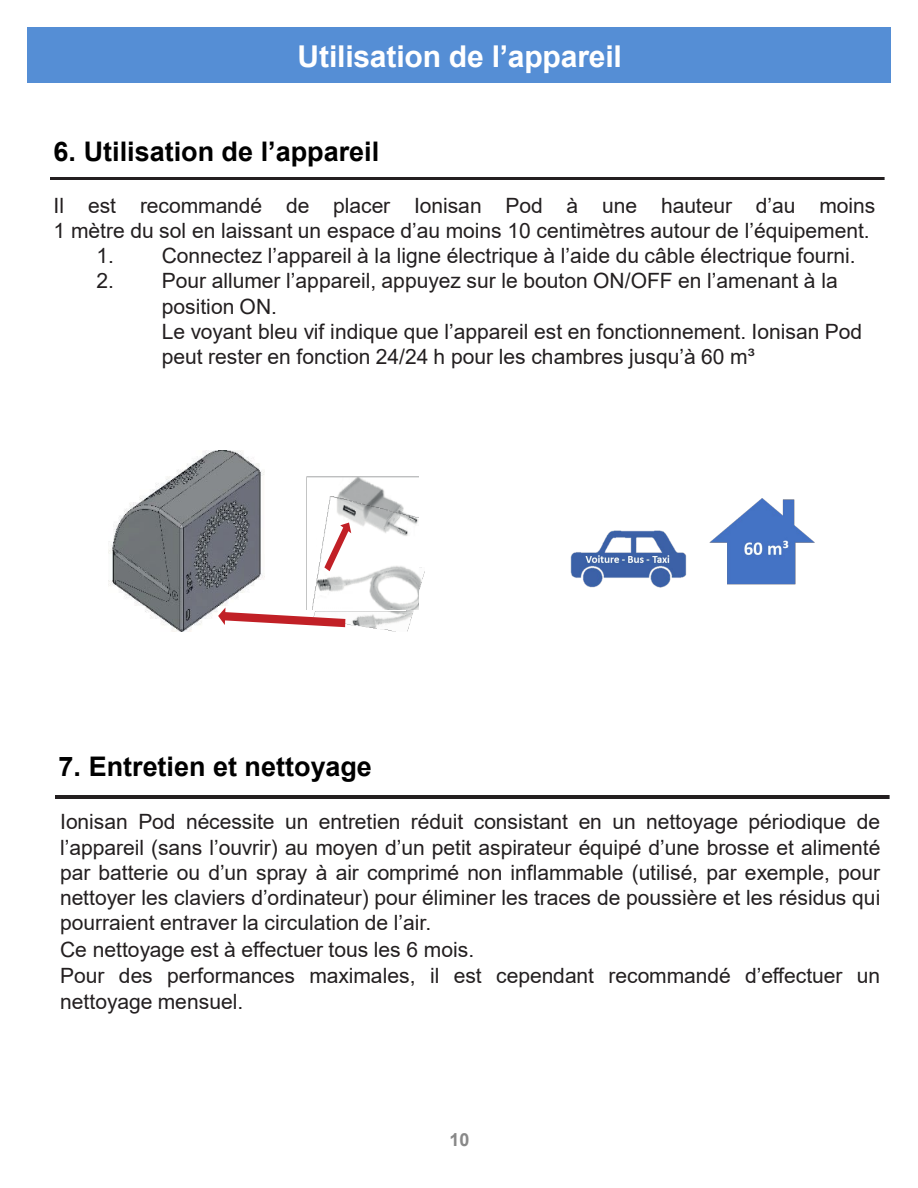
<style>
.page{position:relative;width:918px;height:1188px;background:#fff}
.page>*{position:absolute;margin:0;border:0;box-sizing:border-box;transform-origin:0 0}
.t1{font:700 30px "Arial";letter-spacing:-.005em;color:#fff}
.t2{font:700 27px "Arial";color:#000}
.t3{font:21px/25.2px "Arial";color:#231f20}
.t4{font:700 18px "Arial";color:#898989}
</style>
<div class="page">
<hr style="left:50px;top:177px;width:835px;height:3px;background:#231f20">
<img style="left:570px;top:499px;width:245px;height:89px">
<img style="left:108px;top:450px;width:156px;height:181px">
<img style="left:343px;top:567px;width:82px;height:65px">
<img style="left:307px;top:476px;width:111px;height:18px">
<img style="left:325px;top:494px;width:93px;height:115px">
<svg style="left:218px;top:523px;width:133px;height:104px"></svg>
<hr style="left:55px;top:795px;width:835px;height:3px;background:#231f20">
<div style="left:27px;top:27px;width:864px;height:56px;background:#558ed5"></div>
<p class="t1" style="left:298px;top:35px;width:326px">Utilisation de l’appareil</p>
<p class="t2" style="left:54px;top:133px;width:327px">6. Utilisation de l’appareil</p>
<p class="t3" style="left:54px;top:193px;width:823px">Il est recommandé de placer Ionisan Pod à une hauteur d’au moins<br>1 mètre du sol en laissant un espace d’au moins 10 centimètres autour de l’équipement.</p>
<p class="t3" style="left:96px;top:243px;width:761px">1. Connectez l’appareil à la ligne électrique à l’aide du câble électrique fourni.</p>
<p class="t3" style="left:162px;top:268px;width:702px;text-indent:-65px">2. Pour allumer l’appareil, appuyez sur le bouton ON/OFF en l’amenant à la position ON.<br>Le voyant bleu vif indique que l’appareil est en fonctionnement. Ionisan Pod peut rester en fonction 24/24 h pour les chambres jusqu’à 60 m³</p>
<p class="t2" style="left:59px;top:748px;width:315px">7. Entretien et nettoyage</p>
<p class="t3" style="left:60px;top:809px;width:822px;text-align:justify">Ionisan Pod nécessite un entretien réduit consistant en un nettoyage périodique de l’appareil (sans l’ouvrir) au moyen d’un petit aspirateur équipé d’une brosse et alimenté par batterie ou d’un spray à air comprimé non inflammable (utilisé, par exemple, pour nettoyer les claviers d’ordinateur) pour éliminer les traces de poussière et les résidus qui pourraient entraver la circulation de l’air.</p>
<p class="t3" style="left:60px;top:937px;width:416px">Ce nettoyage est à effectuer tous les 6 mois.</p>
<p class="t3" style="left:60px;top:963px;width:822px">Pour des performances maximales, il est cependant recommandé d’effectuer un nettoyage mensuel.</p>
<p class="t4" style="left:449px;top:1127px;width:22px">10</p>
</div>
